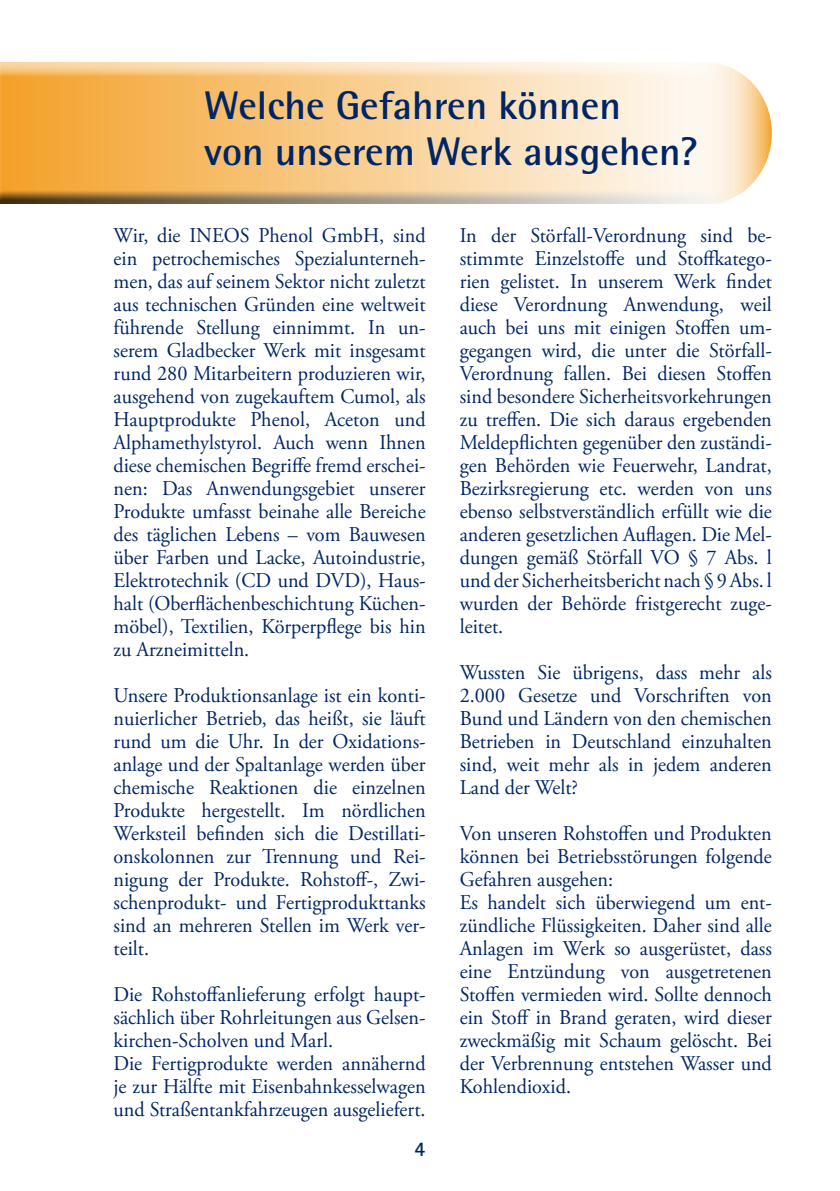
<style>
.page{position:relative;width:840px;height:1191px;background:#fff}
.page>*{position:absolute;margin:0;border:0;box-sizing:border-box;transform-origin:0 0}
.t1{font:700 40px/46px "Rotis Semi Sans";color:#002565}
.t2{font:21px/23px "Adobe Garamond Pro";color:#002565;text-align:justify;scale:.96 1}
.t3{font:700 21px "Rotis Semi Sans";color:#002565;scale:.96 1}
</style>
<div class="page">
<div style="left:0;top:60px;width:734px;height:139px;background:#fff;opacity:.75"></div>
<div style="left:0;top:63px;width:734px;height:143px;background:#000;opacity:.75"></div>
<svg style="left:639px;top:62px;width:132px;height:142px;background:#fbedd9"></svg>
<h1 class="t1" style="left:204px;top:82px;width:495px">Welche Gefahren können<br>von unserem Werk ausgehen?</h1>
<p class="t2" style="left:113px;top:225px;width:326px">Wir, die INEOS Phenol GmbH, sind ein petrochemisches Spezialunterneh&shy;men, das auf seinem Sektor nicht zuletzt aus technischen Gründen eine weltweit führende Stellung einnimmt. In un&shy;serem Gladbecker Werk mit insgesamt rund 280 Mitarbeitern produzieren wir, ausgehend von zugekauftem Cumol, als Hauptprodukte Phenol, Aceton und Alphamethylstyrol. Auch wenn Ihnen diese chemischen Begriffe fremd erschei&shy;nen: Das Anwendungsgebiet unserer Produkte umfasst beinahe alle Bereiche des täglichen Lebens – vom Bauwesen über Farben und Lacke, Autoindustrie, Elektrotechnik (CD und DVD), Haus&shy;halt (Oberflächenbeschichtung Küchen&shy;möbel), Textilien, Körperpflege bis hin zu Arzneimitteln.</p>
<p class="t2" style="left:113px;top:685px;width:326px">Unsere Produktionsanlage ist ein konti&shy;nuierlicher Betrieb, das heißt, sie läuft rund um die Uhr. In der Oxidations&shy;anlage und der Spaltanlage werden über chemische Reaktionen die einzelnen Produkte hergestellt. Im nördlichen Werksteil befinden sich die Destillati&shy;onskolonnen zur Trennung und Rei&shy;nigung der Produkte. Rohstoff-, Zwi&shy;schenprodukt- und Fertigprodukttanks sind an mehreren Stellen im Werk ver&shy;teilt.</p>
<p class="t2" style="left:113px;top:984px;width:326px;text-align:left">Die Rohstoffanlieferung erfolgt haupt&shy;sächlich über Rohrleitungen aus Gelsen&shy;kirchen-Scholven und Marl.<br>Die Fertigprodukte werden annähernd je zur Hälfte mit Eisenbahnkesselwagen und Straßentankfahrzeugen ausgeliefert.</p>
<p class="t3" style="left:414px;top:1135px;width:13px">4</p>
<p class="t2" style="left:459px;top:225px;width:326px">In der Störfall-Verordnung sind be&shy;stimmte Einzelstoffe und Stoffkatego&shy;rien gelistet. In unserem Werk findet diese Verordnung Anwendung, weil auch bei uns mit einigen Stoffen um&shy;gegangen wird, die unter die Störfall-Verordnung fallen. Bei diesen Stoffen sind besondere Sicherheitsvorkehrungen zu treffen. Die sich daraus ergebenden Meldepflichten gegenüber den zuständi&shy;gen Behörden wie Feuerwehr, Landrat, Bezirksregierung etc. werden von uns ebenso selbstverständlich erfüllt wie die anderen gesetzlichen Auflagen. Die Mel&shy;dungen gemäß Störfall VO § 7 Abs. l und der Sicherheitsbericht nach § 9 Abs. l wurden der Behörde fristgerecht zuge&shy;leitet.</p>
<p class="t2" style="left:459px;top:662px;width:326px">Wussten Sie übrigens, dass mehr als 2.000 Gesetze und Vorschriften von Bund und Ländern von den chemischen Betrieben in Deutschland einzuhalten sind, weit mehr als in jedem anderen Land der Welt?</p>
<p class="t2" style="left:459px;top:823px;width:326px;text-align:left">Von unseren Rohstoffen und Produkten können bei Betriebsstörungen folgende Gefahren ausgehen:<br>Es handelt sich überwiegend um ent&shy;zündliche Flüssigkeiten. Daher sind alle Anlagen im Werk so ausgerüstet, dass eine Entzündung von ausgetretenen Stoffen vermieden wird. Sollte dennoch ein Stoff in Brand geraten, wird dieser zweckmäßig mit Schaum gelöscht. Bei der Verbrennung entstehen Wasser und Kohlendioxid.</p>
</div>
